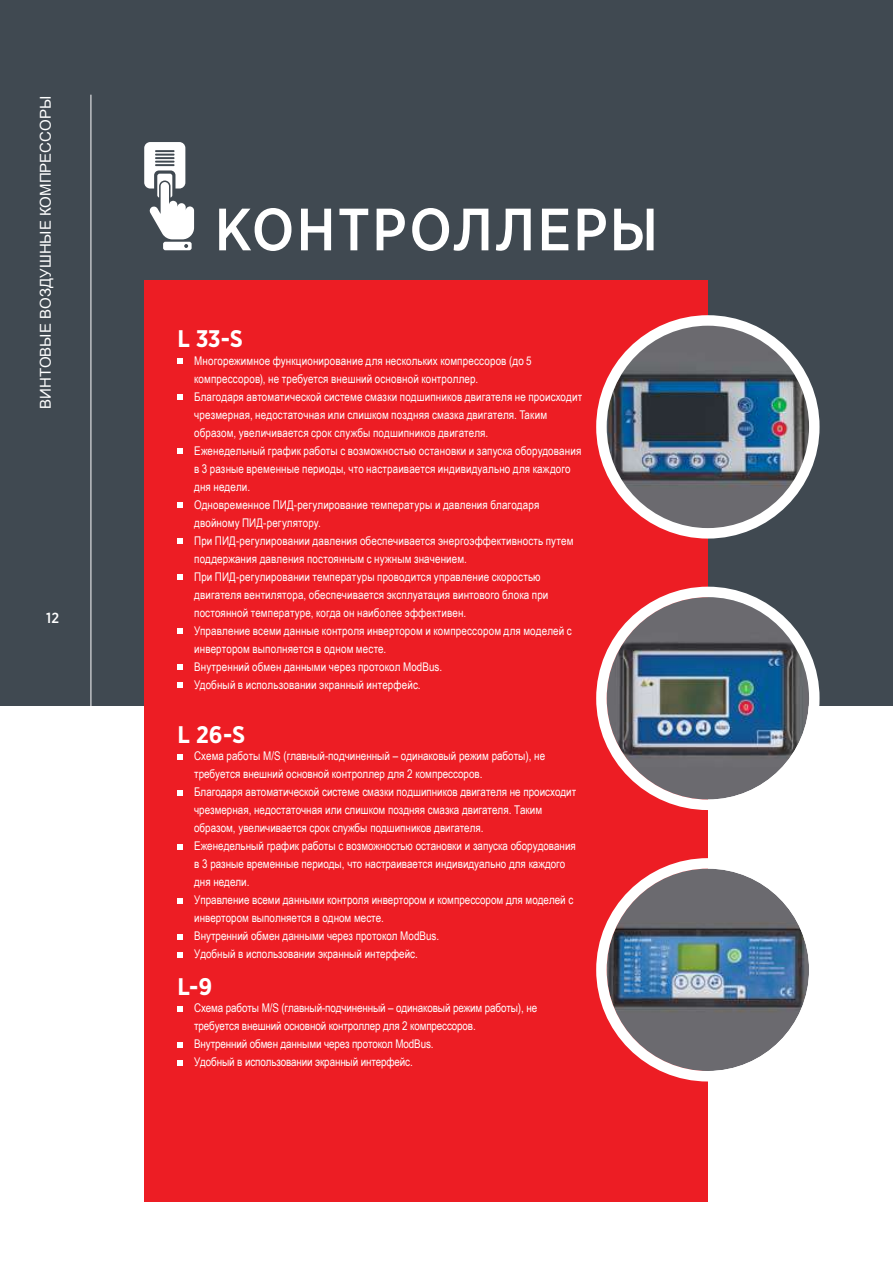
<style>
.page{position:relative;width:893px;height:1263px;background:#fff}
.page>*{position:absolute;margin:0;border:0;box-sizing:border-box;transform-origin:0 0}
.t1{font:500 59.55px "Gotham Pro Narrow";letter-spacing:.03em;color:#fff}
.t2{font:700 24px "Gotham Pro Narrow";color:#fff}
.t3{font:15px "Arial";color:#fff}
.t4{font:500 14.7px "Gotham Pro Narrow";color:#fff}
.t5{font:12px/18px "Arial Narrow";letter-spacing:.005em;color:#fff}
</style>
<div class="page">
<div style="left:0;top:0;width:893px;height:706px;background:#404951"></div>
<div style="left:144px;top:280px;width:564px;height:922px;background:#ed1d24"></div>
<img style="left:607px;top:597px;width:202px;height:202px;border-radius:101px">
<div style="left:596px;top:587px;width:223px;height:223px;border:10px solid #fff;border-radius:50%"></div>
<img style="left:607px;top:869px;width:202px;height:202px;border-radius:101px">
<div style="left:596px;top:858px;width:223px;height:223px;border:10px solid #fff;border-radius:50%"></div>
<svg style="left:601px;top:320px;width:213px;height:213px;fill:#fff"></svg>
<img style="left:607px;top:326px;width:202px;height:202px;border-radius:101px">
<div style="left:596px;top:315px;width:223px;height:224px;border:10px solid #fff;border-radius:50%"></div>
<hr style="left:91px;top:95px;width:1px;height:613px;background:#fff">
<svg style="left:177px;top:358px;width:6px;height:5px"></svg>
<svg style="left:177px;top:394px;width:6px;height:5px"></svg>
<svg style="left:177px;top:448px;width:6px;height:5px"></svg>
<svg style="left:177px;top:502px;width:6px;height:5px"></svg>
<svg style="left:177px;top:538px;width:6px;height:5px"></svg>
<svg style="left:177px;top:574px;width:6px;height:5px"></svg>
<svg style="left:177px;top:628px;width:6px;height:5px"></svg>
<svg style="left:177px;top:664px;width:6px;height:5px"></svg>
<svg style="left:177px;top:682px;width:6px;height:5px"></svg>
<svg style="left:177px;top:754px;width:6px;height:5px"></svg>
<svg style="left:177px;top:790px;width:6px;height:5px"></svg>
<svg style="left:177px;top:844px;width:6px;height:5px"></svg>
<svg style="left:177px;top:898px;width:6px;height:5px"></svg>
<svg style="left:177px;top:934px;width:6px;height:5px"></svg>
<svg style="left:177px;top:952px;width:6px;height:5px"></svg>
<svg style="left:177px;top:1006px;width:6px;height:5px"></svg>
<svg style="left:177px;top:1042px;width:6px;height:5px"></svg>
<svg style="left:177px;top:1060px;width:6px;height:5px"></svg>
<svg style="left:144px;top:142px;width:50px;height:108px"></svg>
<p class="t3" style="left:36px;top:409px;width:314px;rotate:-90deg">ВИНТОВЫЕ ВОЗДУШНЫЕ КОМПРЕССОРЫ</p>
<p class="t4" style="left:46px;top:609px;width:14px">12</p>
<h1 class="t1" style="left:215px;top:196px;width:445px">КОНТРОЛЛЕРЫ</h1>
<h2 class="t2" style="left:177px;top:325px;width:67px">L 33-S</h2>
<p class="t5" style="left:194px;top:351px;width:390px">Многорежимное функционирование для нескольких компрессоров (до 5 компрессоров), не требуется внешний основной контроллер.<br>Благодаря автоматической системе смазки подшипников двигателя не происходит чрезмерная, недостаточная или слишком поздняя смазка двигателя. Таким образом, увеличивается срок службы подшипников двигателя.<br>Еженедельный график работы с возможностью остановки и запуска оборудования в 3 разные временные периоды, что настраивается индивидуально для каждого дня недели.<br>Одновременное ПИД-регулирование температуры и давления благодаря двойному ПИД-регулятору.<br>При ПИД-регулировании давления обеспечивается энергоэффективность путем поддержания давления постоянным с нужным значением.<br>При ПИД-регулировании температуры проводится управление скоростью двигателя вентилятора, обеспечивается эксплуатация винтового блока при постоянной температуре, когда он наиболее эффективен.<br>Управление всеми данные контроля инвертором и компрессором для моделей с инвертором выполняется в одном месте.<br>Внутренний обмен данными через протокол ModBus.<br>Удобный в использовании экранный интерфейс.</p>
<h2 class="t2" style="left:177px;top:721px;width:69px">L 26-S</h2>
<p class="t5" style="left:194px;top:746px;width:384px">Схема работы M/S (главный-подчиненный – одинаковый режим работы), не требуется внешний основной контроллер для 2 компрессоров.<br>Благодаря автоматической системе смазки подшипников двигателя не происходит чрезмерная, недостаточная или слишком поздняя смазка двигателя. Таким образом, увеличивается срок службы подшипников двигателя.<br>Еженедельный график работы с возможностью остановки и запуска оборудования в 3 разные временные периоды, что настраивается индивидуально для каждого дня недели.<br>Управление всеми данными контроля инвертором и компрессором для моделей с инвертором выполняется в одном месте.<br>Внутренний обмен данными через протокол ModBus.<br>Удобный в использовании экранный интерфейс.</p>
<h2 class="t2" style="left:177px;top:973px;width:36px">L-9</h2>
<p class="t5" style="left:194px;top:998px;width:344px">Схема работы M/S (главный-подчиненный – одинаковый режим работы), не требуется внешний основной контроллер для 2 компрессоров.<br>Внутренний обмен данными через протокол ModBus.<br>Удобный в использовании экранный интерфейс.</p>
</div>
